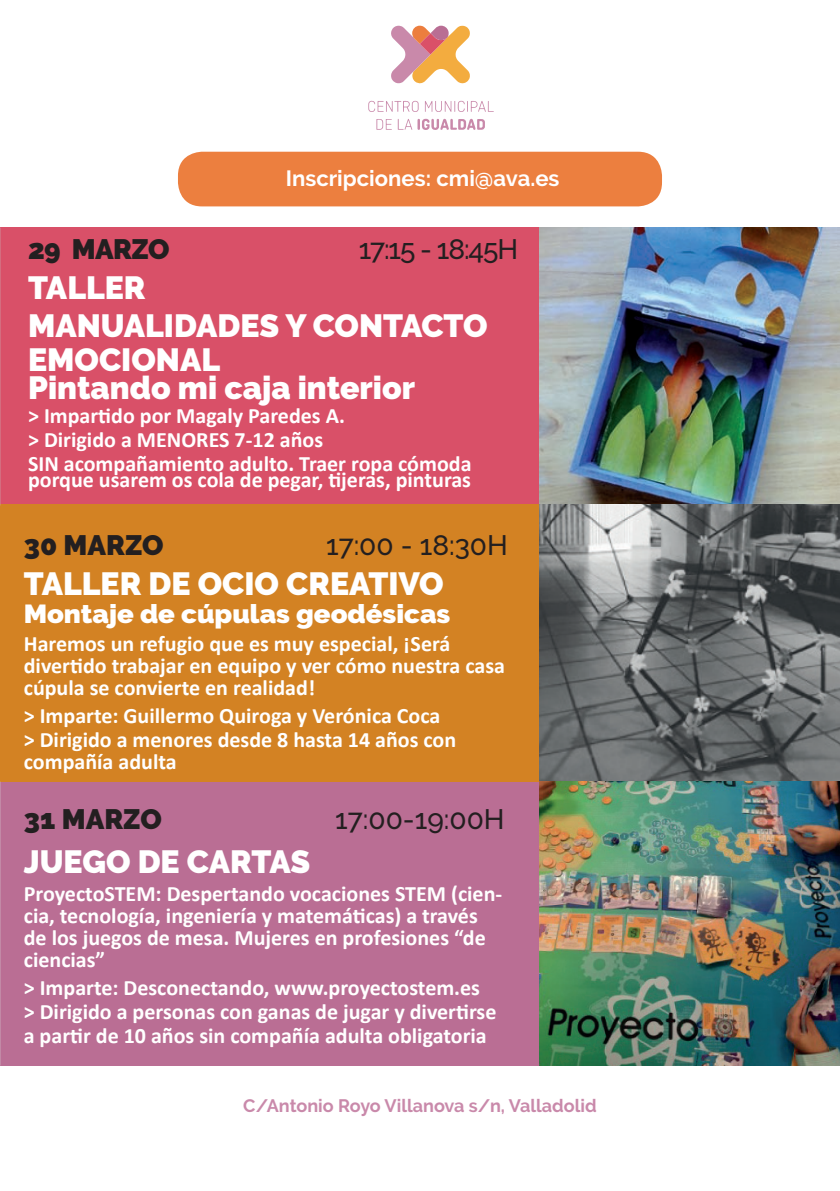
<style>
.page{position:relative;width:840px;height:1191px;background:#fff}
.page>*{position:absolute;margin:0;border:0;box-sizing:border-box;transform-origin:0 0}
.t1{font:900 32px/38px "Raleway";color:#fff}
.t2{font:500 28px "Raleway";color:#231f20}
.t3{font:900 28px "Raleway";color:#231f20}
.t4{font:900 26px "Raleway";color:#fff;scale:1.06 1}
.t5{font:700 22px/24px "Calibri";color:#fff}
.t6{font:700 22px "Raleway";color:#fff}
.t7{font:700 18px "Raleway";color:#c989aa}
</style>
<div class="page">
<div style="left:0;top:227px;width:539px;height:278px;background:#d95068"></div>
<div style="left:0;top:504px;width:539px;height:278px;background:#d38223"></div>
<div style="left:0;top:782px;width:539px;height:283px;background:#ba6e94"></div>
<svg style="left:368px;top:101px;width:50px;height:11px"></svg>
<svg style="left:424px;top:101px;width:69px;height:11px"></svg>
<svg style="left:376px;top:119px;width:108px;height:11px"></svg>
<svg style="left:391px;top:26px;width:78px;height:57px"></svg>
<div style="left:178px;top:152px;width:483px;height:54px;background:#ec7f3f;border-radius:24px"></div>
<img style="left:0;top:228px;width:1px;height:277px">
<img style="left:0;top:782px;width:1px;height:283px">
<img style="left:539px;top:227px;width:300px;height:838px">
<p class="t6" style="left:285px;top:165px;width:275px">Inscripciones: cmi@ava.es</p>
<p class="t3" style="left:28px;top:233px;width:143px">29 MARZO</p>
<p class="t2" style="left:358px;top:233px;width:161px">17:15 - 18:45H</p>
<h1 class="t1" style="left:28px;top:269px;width:461px">TALLER<br>MANUALIDADES Y CONTACTO</h1>
<h1 class="t1" style="left:28px;top:346px;width:388px;line-height:28px">EMOCIONAL<br>Pintando mi caja interior</h1>
<p class="t5" style="left:28px;top:404px;width:445px">&gt; Impartido por Magaly Paredes A.<br>&gt; Dirigido a MENORES 7-12 años<br>SIN acompañamiento adulto. Traer ropa cómoda</p>
<p class="t5" style="left:28px;top:468px;width:444px">porque usarem os cola de pegar, tijeras, pinturas</p>
<p class="t3" style="left:24px;top:529px;width:141px">30 MARZO</p>
<p class="t2" style="left:326px;top:529px;width:183px">17:00 - 18:30H</p>
<h1 class="t1" style="left:24px;top:565px;width:421px">TALLER DE OCIO CREATIVO</h1>
<p class="t4" style="left:24px;top:599px;width:403px">Montaje de cúpulas geodésicas</p>
<p class="t5" style="left:24px;top:633px;width:482px;line-height:22px">Haremos un refugio que es muy especial, ¡Será divertido trabajar en equipo y ver cómo nuestra casa cúpula se convierte en realidad!</p>
<p class="t5" style="left:24px;top:704px;width:434px">&gt; Imparte: Guillermo Quiroga y Verónica Coca &gt; Dirigido a menores desde 8 hasta 14 años con</p>
<p class="t5" style="left:24px;top:750px;width:154px">compañía adulta</p>
<p class="t3" style="left:24px;top:803px;width:139px">31 MARZO</p>
<p class="t2" style="left:335px;top:803px;width:171px">17:00-19:00H</p>
<h1 class="t1" style="left:24px;top:842px;width:288px">JUEGO DE CARTAS</h1>
<p class="t5" style="left:24px;top:882px;width:479px;line-height:22px">ProyectoSTEM: Despertando vocaciones STEM (cien&shy;cia, tecnología, ingeniería y matemáticas) a través de los juegos de mesa. Mujeres en profesiones “de ciencias”</p>
<p class="t5" style="left:24px;top:975px;width:474px">&gt; Imparte: Desconectando, www.proyectostem.es &gt; Dirigido a personas con ganas de jugar y divertirse a partir de 10 años sin compañía adulta obligatoria</p>
<p class="t7" style="left:243px;top:1094px;width:354px">C/Antonio Royo Villanova s/n, Valladolid</p>
</div>
